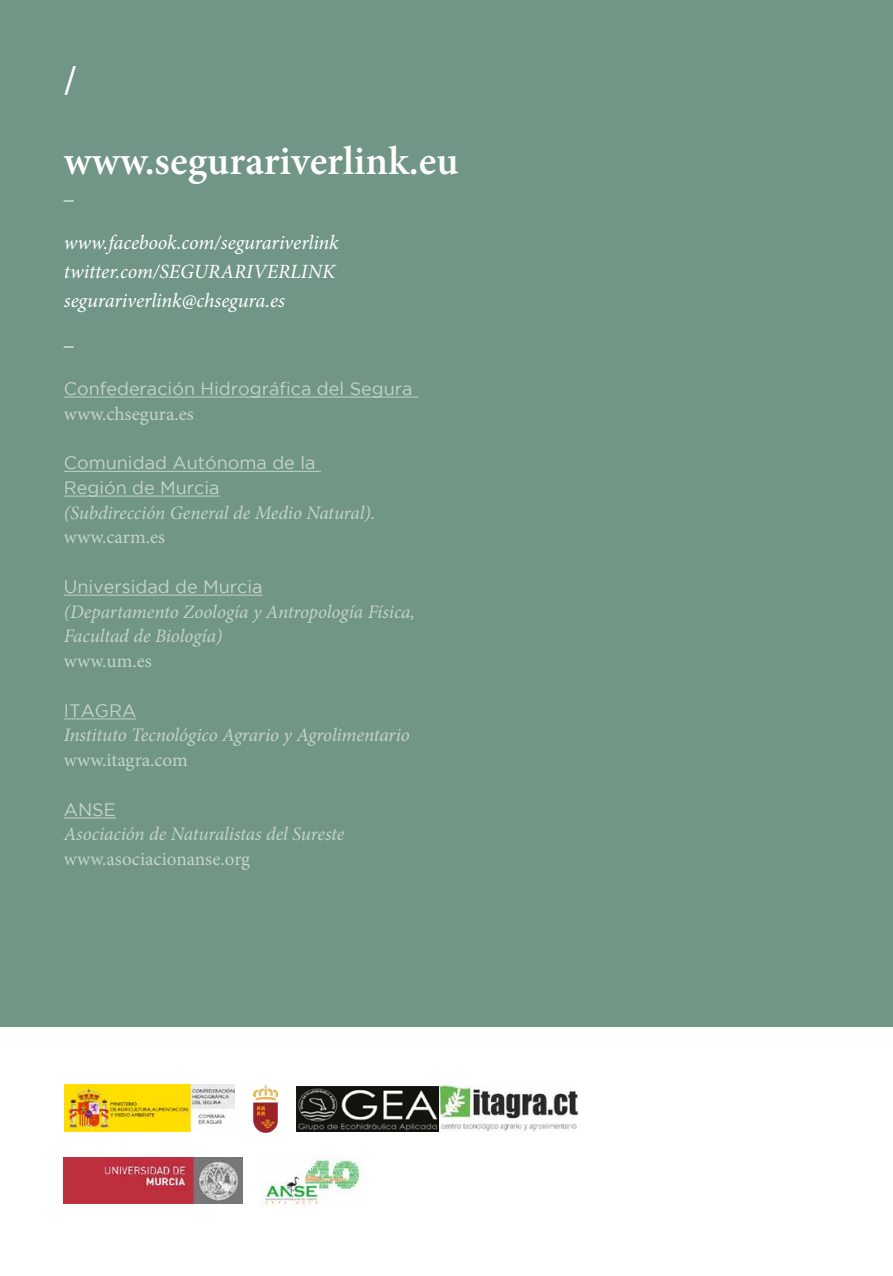
<style>
.page{position:relative;width:893px;height:1276px;background:#fff}
.page>*{position:absolute;margin:0;border:0;box-sizing:border-box;transform-origin:0 0}
.t1{font:600 40.5px/81px "Minion Pro";color:#fff}
.t2{font:italic 20.25px/29.2px "Minion Pro";letter-spacing:-.005em;color:#fff}
.t3{font:20.25px "Minion Pro";color:#fff}
.t4{font:italic 19.12px/24.8px "Minion Pro";letter-spacing:-.01em;color:#c4d4cb}
.t5{font:19.12px "Minion Pro";color:#c4d4cb}
.t6{font:18px/24.8px "Gotham";color:#c4d4cb}
</style>
<div class="page">
<div style="left:0;top:0;width:893px;height:1026px;background:#719685"></div>
<img style="left:261px;top:1155px;width:102px;height:52px">
<img style="left:297px;top:1085px;width:281px;height:46px">
<img style="left:64px;top:1157px;width:178px;height:46px">
<img style="left:64px;top:1084px;width:170px;height:47px">
<img style="left:254px;top:1084px;width:23px;height:48px">
<hr style="left:64px;top:397px;width:349px;height:1px;background:#c4d4cb">
<hr style="left:64px;top:471px;width:257px;height:1px;background:#c4d4cb">
<hr style="left:64px;top:496px;width:156px;height:1px;background:#c4d4cb">
<hr style="left:64px;top:595px;width:199px;height:1px;background:#c4d4cb">
<hr style="left:64px;top:718px;width:72px;height:1px;background:#c4d4cb">
<hr style="left:64px;top:817px;width:52px;height:1px;background:#c4d4cb">
<h1 class="t1" style="left:64px;top:40px;width:396px">/ www.segurariverlink.eu</h1>
<p class="t3" style="left:64px;top:179px;width:12px">_</p>
<p class="t2" style="left:64px;top:227px;width:276px">www.facebook.com/segurariverlink twitter.com/SEGURARIVERLINK segurariverlink@chsegura.es</p>
<p class="t3" style="left:64px;top:325px;width:12px">_</p>
<p class="t6" style="left:64px;top:376px;width:350px">Confederación Hidrográfica del Segura</p>
<p class="t5" style="left:64px;top:401px;width:132px">www.chsegura.es</p>
<p class="t6" style="left:64px;top:450px;width:253px">Comunidad Autónoma de la<br>Región de Murcia</p>
<p class="t4" style="left:64px;top:500px;width:313px">(Subdirección General de Medio Natural).</p>
<p class="t5" style="left:64px;top:524px;width:103px">www.carm.es</p>
<p class="t6" style="left:64px;top:574px;width:200px">Universidad de Murcia</p>
<p class="t4" style="left:64px;top:599px;width:353px">(Departamento Zoología y Antropología Física,<br>Facultad de Biología)</p>
<p class="t5" style="left:64px;top:648px;width:90px">www.um.es</p>
<p class="t6" style="left:64px;top:697px;width:74px">ITAGRA</p>
<p class="t4" style="left:64px;top:723px;width:348px">Instituto Tecnológico Agrario y Agrolimentario</p>
<p class="t5" style="left:64px;top:747px;width:126px">www.itagra.com</p>
<p class="t6" style="left:64px;top:796px;width:54px">ANSE</p>
<p class="t4" style="left:64px;top:822px;width:282px">Asociación de Naturalistas del Sureste</p>
<p class="t5" style="left:64px;top:846px;width:188px">www.asociacionanse.org</p>
</div>
